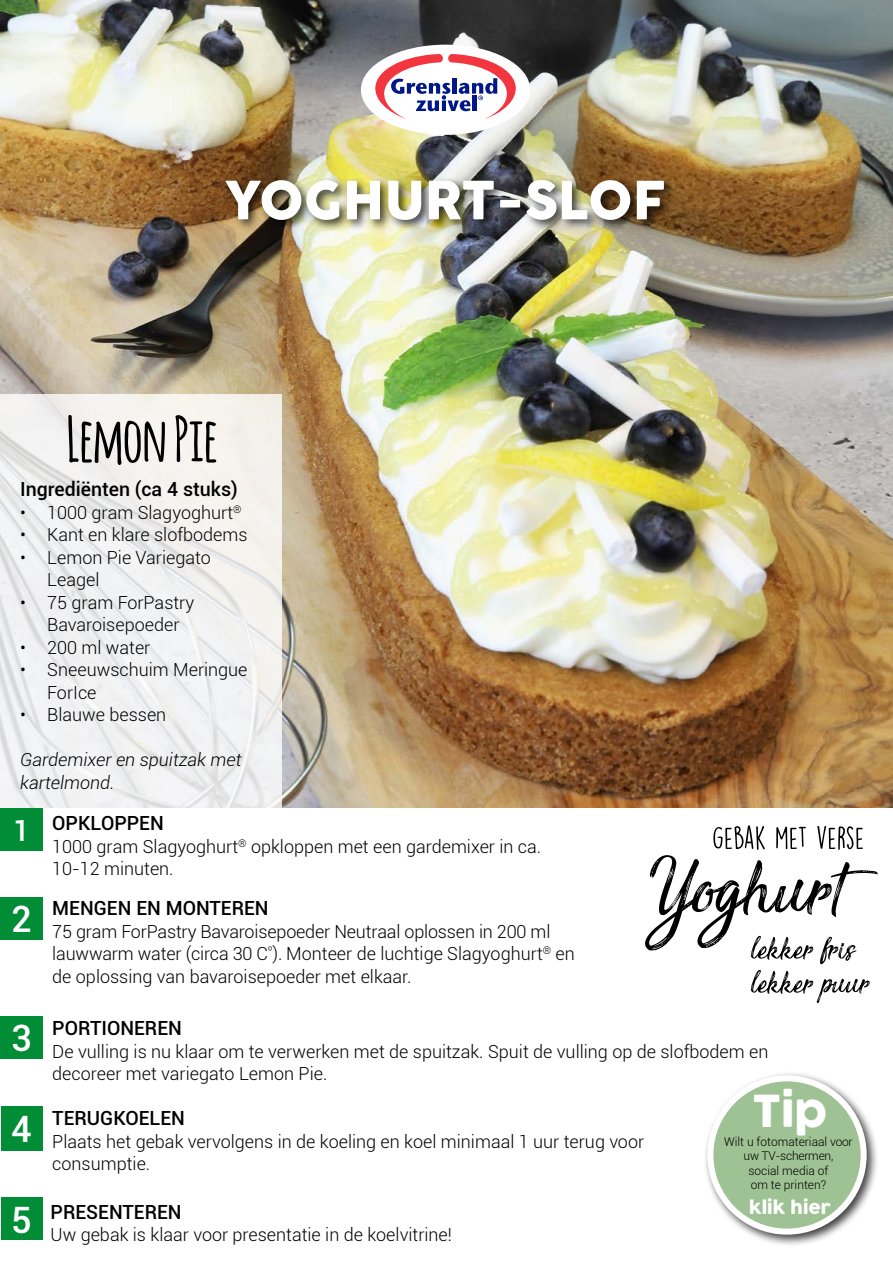
<style>
.page{position:relative;width:893px;height:1263px;background:#fff}
.page>*{position:absolute;margin:0;border:0;box-sizing:border-box;transform-origin:0 0}
.t1{font:700 60.9px "Amatic";color:#000}
.t2{font:52.05px "Cocogoose";color:#fff}
.t3{font:43.05px "Cocogoose";color:#fff}
.t4{font:500 36.45px "Roboto";color:#fff}
.t5{font:500 28.8px "Roboto";color:#fff}
.t6{font:500 19.5px "Roboto";color:#000}
.t7{font:300 18px/22.5px "Roboto";color:#000}
.t8{font:italic 300 18px/22.5px "Roboto";color:#000}
.t9{font:17.55px "Cocogoose";color:#fff}
.t10{font:300 12px/14.4px "Roboto";color:#000;text-align:center}
</style>
<div class="page">
<img style="left:0;top:0;width:893px;height:808px">
<div style="left:0;top:808px;width:43px;height:42px;background:#008d36"></div>
<div style="left:0;top:1016px;width:43px;height:43px;background:#008d36"></div>
<div style="left:1px;top:1106px;width:41px;height:44px;background:#008d36"></div>
<svg style="left:0;top:394px;width:282px;height:414px;fill:#f2f2f0"></svg>
<div style="left:222px;top:176px;width:455px;height:57px;background:#000;opacity:.75"></div>
<div style="left:361px;top:45px;width:169px;height:90px;background:#fff;border-radius:50%"></div>
<svg style="left:374px;top:54px;width:143px;height:65px"></svg>
<hr style="left:473px;top:96px;width:4px;height:15px;background:#001789">
<svg style="left:751px;top:970px;width:119px;height:33px"></svg>
<svg style="left:645px;top:825px;width:233px;height:139px"></svg>
<div style="left:1px;top:1197px;width:41px;height:42px;background:#008d36"></div>
<div style="left:0;top:897px;width:43px;height:43px;background:#008d36"></div>
<div style="left:703px;top:1071px;width:176px;height:176px;background:#000;opacity:.75"></div>
<div style="left:710px;top:1078px;width:154px;height:153px;background:#9ec293;border-radius:50%"></div>
<div style="left:707px;top:1075px;width:160px;height:159px;border:6px solid #fff;border-radius:50%"></div>
<h2 class="t2" style="left:225px;top:164px;width:443px">YOGHURT-SLOF</h2>
<h1 class="t1" style="left:67px;top:396px;width:152px">Lemon Pie</h1>
<p class="t6" style="left:20px;top:475px;width:219px">Ingrediënten (ca 4 stuks)</p>
<p class="t7" style="left:20px;top:500px;width:223px">• 1000 gram Slagyoghurt<sup>®</sup></p>
<p class="t7" style="left:20px;top:523px;width:229px">• Kant en klare slofbodems</p>
<p class="t7" style="left:47px;top:545px;width:165px;text-indent:-27px">• Lemon Pie Variegato<br>Leagel</p>
<p class="t7" style="left:47px;top:590px;width:149px;text-indent:-27px">• 75 gram ForPastry<br>Bavaroisepoeder</p>
<p class="t7" style="left:20px;top:635px;width:132px">• 200 ml water</p>
<p class="t7" style="left:47px;top:658px;width:202px;text-indent:-27px">• Sneeuwschuim Meringue<br>ForIce</p>
<p class="t7" style="left:20px;top:703px;width:148px">• Blauwe bessen</p>
<p class="t8" style="left:20px;top:748px;width:223px">Gardemixer en spuitzak met kartelmond.</p>
<h3 class="t5" style="left:13px;top:811px;width:18px">1</h3>
<h3 class="t4" style="left:11px;top:893px;width:22px">2</h3>
<h3 class="t4" style="left:11px;top:1013px;width:22px">3</h3>
<p class="t6" style="left:52px;top:809px;width:113px">OPKLOPPEN</p>
<p class="t7" style="left:52px;top:834px;width:490px">1000 gram Slagyoghurt<sup>®</sup> opkloppen met een gardemixer in ca.<br>10-12 minuten.</p>
<p class="t6" style="left:52px;top:894px;width:218px">MENGEN EN MONTEREN</p>
<p class="t7" style="left:52px;top:919px;width:524px">75 gram ForPastry Bavaroisepoeder Neutraal oplossen in 200 ml lauwwarm water (circa 30 C<sup>º</sup>). Monteer de luchtige Slagyoghurt<sup>®</sup> en de oplossing van bavaroisepoeder met elkaar.</p>
<p class="t6" style="left:52px;top:1014px;width:131px">PORTIONEREN</p>
<p class="t7" style="left:52px;top:1039px;width:718px">De vulling is nu klaar om te verwerken met de spuitzak. Spuit de vulling op de slofbodem en decoreer met variegato Lemon Pie.</p>
<h3 class="t4" style="left:11px;top:1103px;width:22px">4</h3>
<p class="t6" style="left:52px;top:1104px;width:134px">TERUGKOELEN</p>
<p class="t7" style="left:52px;top:1129px;width:593px">Plaats het gebak vervolgens in de koeling en koel minimaal 1 uur terug voor consumptie.</p>
<p class="t6" style="left:51px;top:1198px;width:133px">PRESENTEREN</p>
<p class="t7" style="left:11px;top:1223px;width:442px"><sup>5</sup> Uw gebak is klaar voor presentatie in de koelvitrine!</p>
<h3 class="t3" style="left:752px;top:1081px;width:77px">Tip</h3>
<p class="t10" style="left:724px;top:1134px;width:130px">Wilt u fotomateriaal voor uw TV-schermen,<br>social media of<br>om te printen?</p>
<p class="t9" style="left:749px;top:1195px;width:83px">klik hier</p>
</div>
